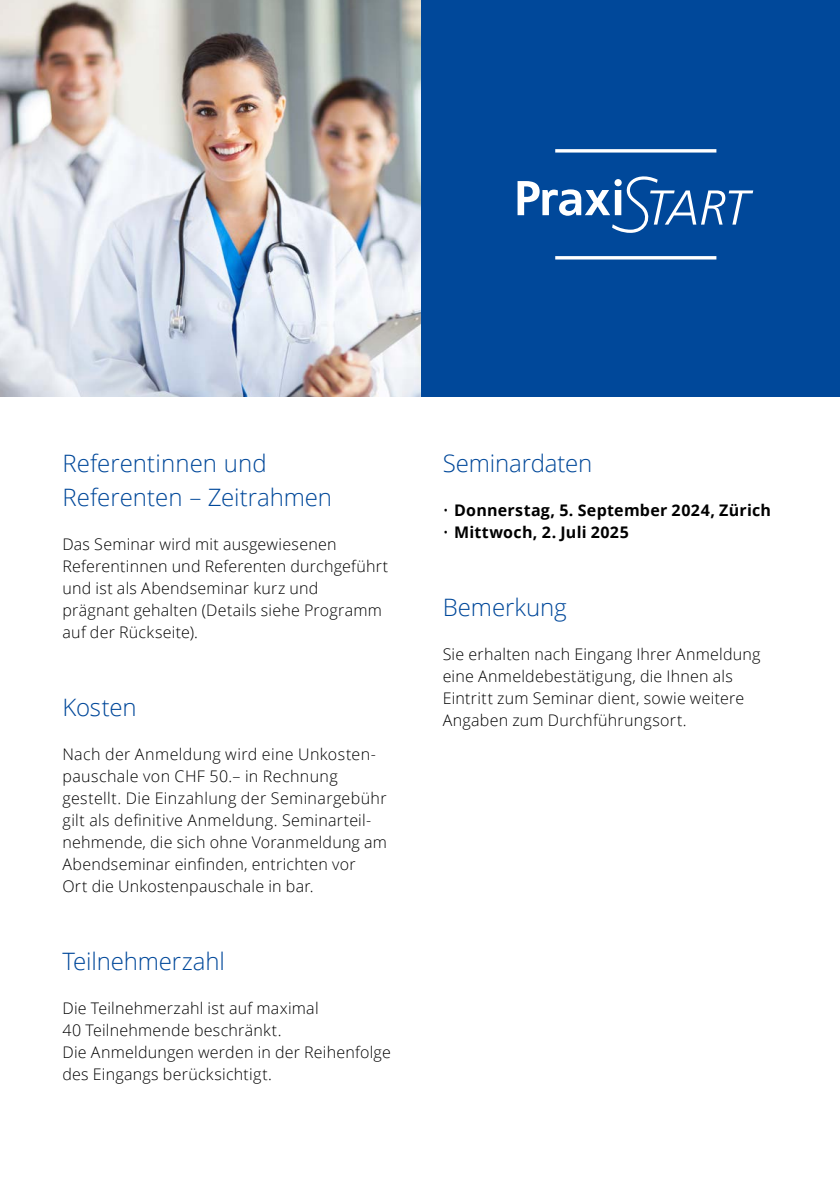
<style>
.page{position:relative;width:840px;height:1191px;background:#fff}
.page>*{position:absolute;margin:0;border:0;box-sizing:border-box;transform-origin:0 0}
.Fliesstext{font:300 24px/34px "Open Sans";letter-spacing:-.005em;color:#00489a}
.Fliesstext-2{font:300 16px/22px "Open Sans";letter-spacing:.015em;color:#000}
.t1{font:700 16px "Open Sans";letter-spacing:.02em;color:#000}
.s1{font-weight:300}
</style>
<div class="page">
<div style="left:420px;top:0;width:419px;height:397px;background:#00489a"></div>
<hr style="left:555px;top:149px;width:161px;height:3px;background:#fff">
<hr style="left:555px;top:256px;width:161px;height:3px;background:#fff">
<svg style="left:517px;top:176px;width:235px;height:57px"></svg>
<img style="left:0;top:0;width:420px;height:397px">
<hr style="left:839px;top:0;width:1px;height:397px;background:#f4f4f4">
<p class="Fliesstext" style="left:62px;top:446px;width:271px">Referentinnen und<br>Referenten – Zeitrahmen</p>
<p class="Fliesstext-2" style="left:62px;top:533px;width:327px">Das Seminar wird mit ausgewiesenen Referentinnen und Referenten durchgeführt und ist als Abendseminar kurz und prägnant gehalten (Details siehe Programm auf der Rückseite).</p>
<p class="Fliesstext" style="left:62px;top:690px;width:76px">Kosten</p>
<p class="Fliesstext-2" style="left:62px;top:743px;width:326px">Nach der Anmeldung wird eine Unkosten&shy;pauschale von CHF 50.– in Rechnung gestellt. Die Einzahlung der Seminargebühr gilt als definitive Anmeldung. Seminarteil&shy;nehmende, die sich ohne Voranmeldung am Abendseminar einfinden, entrichten vor<br>Ort die Unkostenpauschale in bar.</p>
<p class="Fliesstext" style="left:62px;top:944px;width:164px">Teilnehmerzahl</p>
<p class="Fliesstext-2" style="left:62px;top:997px;width:257px">Die Teilnehmerzahl ist auf maximal<br>40 Teilnehmende beschränkt.</p>
<p class="Fliesstext-2" style="left:62px;top:1041px;width:330px">Die Anmeldungen werden in der Reihenfolge des Eingangs berücksichtigt.</p>
<p class="Fliesstext" style="left:442px;top:446px;width:151px">Seminardaten</p>
<p class="t1" style="left:442px;top:499px;width:330px"><span class="s1">•</span> Donnerstag, 5. September 2024, Zürich</p>
<p class="t1" style="left:442px;top:521px;width:187px"><span class="s1">•</span> Mittwoch, 2. Juli 2025</p>
<p class="Fliesstext" style="left:442px;top:590px;width:125px">Bemerkung</p>
<p class="Fliesstext-2" style="left:442px;top:643px;width:319px">Sie erhalten nach Eingang Ihrer Anmeldung eine Anmeldebestätigung, die Ihnen als Eintritt zum Seminar dient, sowie weitere Angaben zum Durchführungsort.</p>
</div>
